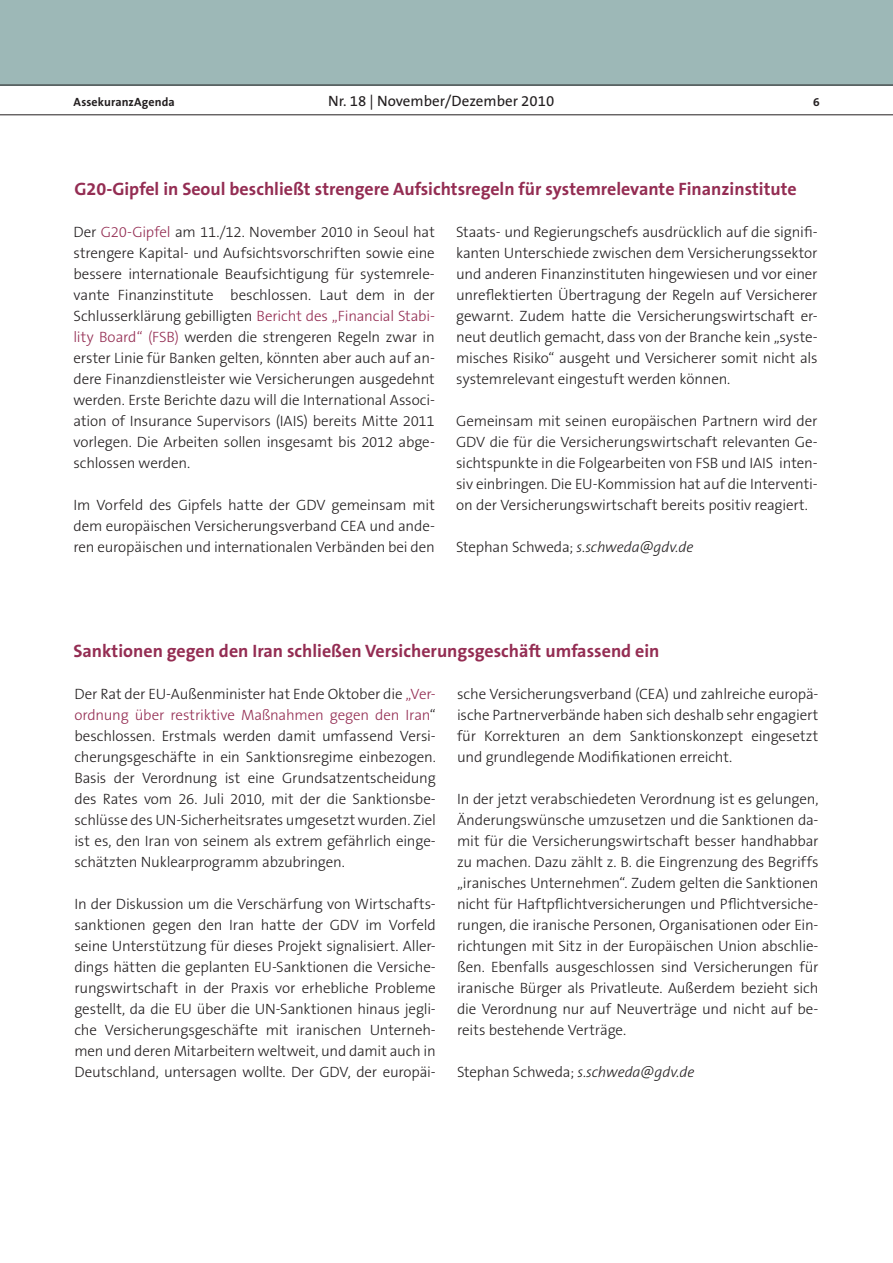
<style>
.page{position:relative;width:893px;height:1263px;background:#fff}
.page>*{position:absolute;margin:0;border:0;box-sizing:border-box;transform-origin:0 0}
.t1{font:700 18px "The Sans B7";color:#942d53}
.t2{font:300 15px/21px "The Sans B3";letter-spacing:-.01em;color:#231f20;text-align:justify}
.t3{font:italic 300 15px "The Sans B3";letter-spacing:-.005em;color:#231f20}
.t4{font:15px "The Sans B5 Plain";color:#231f20}
.t5{font:700 12px "The Sans B7";letter-spacing:.01em;color:#231f20}
.s1{color:#942d53}
.s2{font-style:normal}
</style>
<div class="page">
<div style="left:0;top:0;width:893px;height:85px;background:#9db8b7"></div>
<hr style="left:0;top:85px;width:893px;height:1px;background:#231f20">
<hr style="left:0;top:114px;width:893px;height:1px;background:#231f20">
<p class="t5" style="left:74px;top:95px;width:103px">AssekuranzAgenda</p>
<p class="t4" style="left:328px;top:93px;width:228px">Nr. 18 | November/Dezember 2010</p>
<p class="t5" style="left:813px;top:95px;width:8px">6</p>
<p class="t1" style="left:74px;top:179px;width:724px">G20-Gipfel in Seoul beschließt strengere Aufsichtsregeln für systemrelevante Finanzinstitute</p>
<p class="t2" style="left:73px;top:222px;width:363px">Der <span class="s1">G20-Gipfel</span> am 11./12. November 2010 in Seoul hat strengere Kapital- und Aufsichtsvorschriften sowie eine bessere internationale Beaufsichtigung für systemrele&shy;vante Finanzinstitute beschlossen. Laut dem in der Schlusserklärung gebilligten <span class="s1">Bericht des „Financial Stabi&shy;lity Board“ (FSB)</span> werden die strengeren Regeln zwar in erster Linie für Banken gelten, könnten aber auch auf an&shy;dere Finanzdienstleister wie Versicherungen ausgedehnt werden. Erste Berichte dazu will die International Associ&shy;ation of Insurance Supervisors (IAIS) bereits Mitte 2011 vorlegen. Die Arbeiten sollen insgesamt bis 2012 abge&shy;schlossen werden.</p>
<p class="t2" style="left:73px;top:495px;width:363px">Im Vorfeld des Gipfels hatte der GDV gemeinsam mit dem europäischen Versicherungsverband CEA und ande&shy;ren europäischen und internationalen Verbänden bei den</p>
<p class="t2" style="left:456px;top:222px;width:363px">Staats- und Regierungschefs ausdrücklich auf die signifi&shy;kanten Unterschiede zwischen dem Versicherungssektor und anderen Finanzinstituten hingewiesen und vor einer unreflektierten Übertragung der Regeln auf Versicherer gewarnt. Zudem hatte die Versicherungswirtschaft er&shy;neut deutlich gemacht, dass von der Branche kein „syste&shy;misches Risiko“ ausgeht und Versicherer somit nicht als systemrelevant eingestuft werden können.</p>
<p class="t2" style="left:456px;top:411px;width:363px">Gemeinsam mit seinen europäischen Partnern wird der GDV die für die Versicherungswirtschaft relevanten Ge&shy;sichtspunkte in die Folgearbeiten von FSB und IAIS inten&shy;siv einbringen. Die EU-Kommission hat auf die Interventi&shy;on der Versicherungswirtschaft bereits positiv reagiert.</p>
<p class="t3" style="left:456px;top:539px;width:239px"><span class="s2">Stephan Schweda;</span> s.schweda@gdv.de</p>
<p class="t1" style="left:73px;top:642px;width:588px">Sanktionen gegen den Iran schließen Versicherungsgeschäft umfassend ein</p>
<p class="t2" style="left:74px;top:684px;width:363px">Der Rat der EU-Außenminister hat Ende Oktober die <span class="s1">„Ver&shy;ordnung über restriktive Maßnahmen gegen den Iran</span>“ beschlossen. Erstmals werden damit umfassend Versi&shy;cherungsgeschäfte in ein Sanktionsregime einbezogen.<br>Basis der Verordnung ist eine Grundsatzentscheidung des Rates vom 26. Juli 2010, mit der die Sanktionsbe&shy;schlüsse des UN-Sicherheitsrates umgesetzt wurden. Ziel ist es, den Iran von seinem als extrem gefährlich einge&shy;schätzten Nuklearprogramm abzubringen.</p>
<p class="t2" style="left:74px;top:894px;width:363px">In der Diskussion um die Verschärfung von Wirtschafts&shy;sanktionen gegen den Iran hatte der GDV im Vorfeld seine Unterstützung für dieses Projekt signalisiert. Aller&shy;dings hätten die geplanten EU-Sanktionen die Versiche&shy;rungswirtschaft in der Praxis vor erhebliche Probleme gestellt, da die EU über die UN-Sanktionen hinaus jegli&shy;che Versicherungsgeschäfte mit iranischen Unterneh&shy;men und deren Mitarbeitern weltweit, und damit auch in Deutschland, untersagen wollte. Der GDV, der europäi-</p>
<p class="t2" style="left:457px;top:684px;width:363px">sche Versicherungsverband (CEA) und zahlreiche europä&shy;ische Partnerverbände haben sich deshalb sehr engagiert für Korrekturen an dem Sanktionskonzept eingesetzt und grundlegende Modifikationen erreicht.</p>
<p class="t2" style="left:457px;top:789px;width:363px">In der jetzt verabschiedeten Verordnung ist es gelungen, Änderungswünsche umzusetzen und die Sanktionen da&shy;mit für die Versicherungswirtschaft besser handhabbar zu machen. Dazu zählt z. B. die Eingrenzung des Begriffs „iranisches Unternehmen“. Zudem gelten die Sanktionen nicht für Haftpflichtversicherungen und Pflichtversiche&shy;rungen, die iranische Personen, Organisationen oder Ein&shy;richtungen mit Sitz in der Europäischen Union abschlie&shy;ßen. Ebenfalls ausgeschlossen sind Versicherungen für iranische Bürger als Privatleute. Außerdem bezieht sich die Verordnung nur auf Neuverträge und nicht auf be&shy;reits bestehende Verträge.</p>
<p class="t3" style="left:457px;top:1064px;width:239px"><span class="s2">Stephan Schweda;</span> s.schweda@gdv.de</p>
</div>
